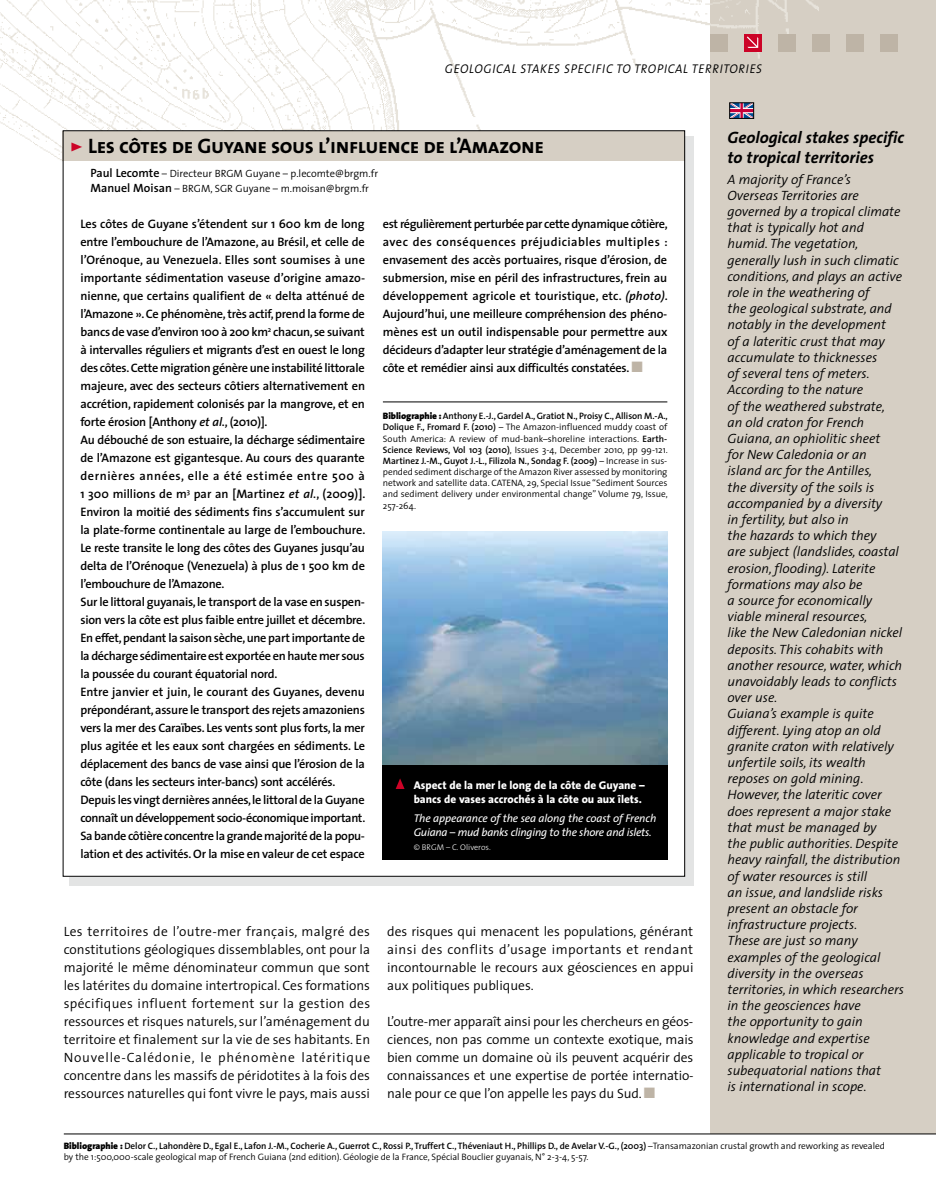
<style>
.page{position:relative;width:936px;height:1191px;background:#fff}
.page>*{position:absolute;margin:0;border:0;box-sizing:border-box;transform-origin:0 0}
.t1{font:21px "The Sans Bold Caps";letter-spacing:-.02em;color:#000}
.t2{font:italic 16.5px "The Sans Light Caps";color:#000;scale:.9 1}
.t3{font:italic 700 16.5px/19.8px "The Sans";color:#000}
.t4{font:italic 300 13.5px/16.2px "The Sans";color:#000}
.t5{font:300 13.5px/18px "The Sans";letter-spacing:-.005em;color:#000;text-align:justify}
.t6{font:600 12.3px/18px "The Sans";letter-spacing:-.02em;color:#000}
.t7{font:italic 11.25px/14.2px "The Sans";letter-spacing:-.02em;color:#fff}
.t8{font:800 11.25px/14.2px "The Sans";color:#fff}
.t9{font:300 10.5px/14.4px "The Sans";color:#000}
.t10{font:300 9.3px/11.1px "The Sans";letter-spacing:-.005em;color:#000}
.t11{font:300 8.25px "The Sans";color:#fff}
.s1{color:#cc0327}
.s2{font-weight:600;font-size:12px}
.s3{font-style:italic}
.s4{color:#beb4a6}
.s5{font-weight:900}
.s6{font-weight:600}
</style>
<div class="page">
<div style="left:710px;top:0;width:225px;height:1133px;background:#d6cfc4"></div>
<img style="left:1px;top:0;width:817px;height:262px">
<svg style="left:731px;top:105px;width:20px;height:11px"></svg>
<div style="left:778px;top:34px;width:17px;height:17px;background:#beb4a6"></div>
<div style="left:710px;top:34px;width:17px;height:17px;background:#beb4a6"></div>
<svg style="left:742px;top:32px;width:21px;height:21px"></svg>
<div style="left:812px;top:34px;width:17px;height:17px;background:#beb4a6"></div>
<div style="left:846px;top:34px;width:17px;height:17px;background:#beb4a6"></div>
<div style="left:880px;top:34px;width:17px;height:17px;background:#beb4a6"></div>
<img style="left:0;top:0;width:1px;height:206px">
<hr style="left:64px;top:1133px;width:871px;height:1px;background:#000">
<svg style="left:69px;top:136px;width:624px;height:749px;background:#d2d3d3"></svg>
<div style="left:63px;top:131px;width:621px;height:745px;background:#fff"></div>
<hr style="left:383px;top:401px;width:284px;height:1px;background:#000">
<div style="left:63px;top:131px;width:622px;height:30px;background:#d6cfc4"></div>
<img style="left:383px;top:532px;width:285px;height:233px">
<div style="left:383px;top:765px;width:285px;height:95px;background:#000"></div>
<svg style="left:395px;top:778px;width:9px;height:11px"></svg>
<h2 class="t2" style="left:444px;top:53px;width:354px">geological stakes specific to tropical territories</h2>
<h2 class="t3" style="left:727px;top:127px;width:178px">Geological stakes specific to tropical territories</h2>
<p class="t4" style="left:727px;top:170px;width:178px">A majority of France’s<br>Overseas Territories are governed by a tropical climate that is typically hot and humid. The vegetation, generally lush in such climatic conditions, and plays an active role in the weathering of<br>the geological substrate, and notably in the development<br>of a lateritic crust that may accumulate to thicknesses<br>of several tens of meters.<br>According to the nature<br>of the weathered substrate,<br>an old craton for French<br>Guiana, an ophiolitic sheet<br>for New Caledonia or an island arc for the Antilles,<br>the diversity of the soils is accompanied by a diversity<br>in fertility, but also in<br>the hazards to which they<br>are subject (landslides, coastal erosion, flooding). Laterite formations may also be<br>a source for economically viable mineral resources,<br>like the New Caledonian nickel deposits. This cohabits with another resource, water, which unavoidably leads to conflicts over use.<br>Guiana’s example is quite different. Lying atop an old granite craton with relatively unfertile soils, its wealth reposes on gold mining.<br>However, the lateritic cover does represent a major stake that must be managed by<br>the public authorities. Despite heavy rainfall, the distribution of water resources is still<br>an issue, and landslide risks present an obstacle for infrastructure projects.<br>These are just so many examples of the geological diversity in the overseas territories, in which researchers in the geosciences have<br>the opportunity to gain knowledge and expertise applicable to tropical or subequatorial nations that<br>is international in scope.</p>
<h1 class="t1" style="left:70px;top:128px;width:475px"><span class="s1">&gt;</span> Les côtes de Guyane sous l’influence de l’Amazone</h1>
<p class="t9" style="left:90px;top:166px;width:289px"><span class="s2">Paul Lecomte</span> – Directeur BRGM Guyane – p.lecomte@brgm.fr<br><span class="s2">Manuel Moisan</span> – BRGM, SGR Guyane – m.moisan@brgm.fr</p>
<p class="t6" style="left:80px;top:214px;width:286px">Les côtes de Guyane s’étendent sur 1 600 km de long entre l’embouchure de l’Amazone, au Brésil, et celle de l’Orénoque, au Venezuela. Elles sont soumises à une importante sédimentation vaseuse d’origine amazo&shy;nienne, que certains qualifient de « delta atténué de l’Amazone ». Ce phénomène, très actif, prend la forme de bancs de vase d’environ 100 à 200 km<sup>2</sup> chacun, se suivant à intervalles réguliers et migrants d’est en ouest le long des côtes. Cette migration génère une instabilité littorale majeure, avec des secteurs côtiers alternativement en accrétion, rapidement colonisés par la mangrove, et en forte érosion [Anthony <span class="s3">et al.</span>, (2010)].<br>Au débouché de son estuaire, la décharge sédimentaire de l’Amazone est gigantesque. Au cours des quarante dernières années, elle a été estimée entre 500 à 1 300 millions de m<sup>3</sup> par an [Martinez <span class="s3">et al.</span>, (2009)].<br>Environ la moitié des sédiments fins s’accumulent sur la plate-forme continentale au large de l’embouchure.<br>Le reste transite le long des côtes des Guyanes jusqu’au delta de l’Orénoque (Venezuela) à plus de 1 500 km de l’embouchure de l’Amazone.<br>Sur le littoral guyanais, le transport de la vase en suspen&shy;sion vers la côte est plus faible entre juillet et décembre.<br>En effet, pendant la saison sèche, une part importante de la décharge sédimentaire est exportée en haute mer sous la poussée du courant équatorial nord.<br>Entre janvier et juin, le courant des Guyanes, devenu prépondérant, assure le transport des rejets amazoniens vers la mer des Caraïbes. Les vents sont plus forts, la mer plus agitée et les eaux sont chargées en sédiments. Le déplacement des bancs de vase ainsi que l’érosion de la côte (dans les secteurs inter-bancs) sont accélérés.<br>Depuis les vingt dernières années, le littoral de la Guyane connaît un développement socio-économique important.<br>Sa bande côtière concentre la grande majorité de la popu&shy;lation et des activités. Or la mise en valeur de cet espace</p>
<p class="t6" style="left:383px;top:214px;width:286px;text-align:justify">est régulièrement perturbée par cette dynamique côtière, avec des conséquences préjudiciables multiples : envasement des accès portuaires, risque d’érosion, de submersion, mise en péril des infrastructures, frein au développement agricole et touristique, etc. <span class="s3">(photo)</span>.<br>Aujourd’hui, une meilleure compréhension des phéno&shy;mènes est un outil indispensable pour permettre aux décideurs d’adapter leur stratégie d’aménagement de la côte et remédier ainsi aux difficultés constatées. <span class="s4">■</span></p>
<p class="t10" style="left:383px;top:410px;width:286px;text-align:justify"><span class="s5">Bibliographie :</span> <span class="s6">Anthony E.-J., Gardel A., Gratiot N., Proisy C., Allison M.-A., Dolique F., Fromard F. (2010)</span> – The Amazon-influenced muddy coast of South America: A review of mud-bank–shoreline interactions. <span class="s6">Earth-Science Reviews, Vol 103 (2010)</span>, Issues 3-4, December 2010, pp 99-121.<br><span class="s6">Martinez J.-M., Guyot J.-L., Filizola N., Sondag F. (2009)</span> – Increase in sus&shy;pended sediment discharge of the Amazon River assessed by monitoring network and satellite data. CATENA, 29, Special Issue “Sediment Sources and sediment delivery under environmental change” Volume 79, Issue, 257-264.</p>
<p class="t8" style="left:413px;top:777px;width:232px">Aspect de la mer le long de la côte de Guyane – bancs de vases accrochés à la côte ou aux îlets.</p>
<p class="t7" style="left:413px;top:810px;width:244px">The appearance of the sea along the coast of French<br>Guiana – mud banks clinging to the shore and islets.</p>
<p class="t11" style="left:413px;top:840px;width:79px">© BRGM – C. Oliveros.</p>
<p class="t5" style="left:64px;top:922px;width:308px">Les territoires de l’outre-mer français, malgré des constitutions géologiques dissemblables, ont pour la majorité le même dénominateur commun que sont les latérites du domaine intertropical. Ces formations spécifiques influent fortement sur la gestion des ressources et risques naturels, sur l’aménagement du territoire et finalement sur la vie de ses habitants. En Nouvelle-Calédonie, le phénomène latéritique concentre dans les massifs de péridotites à la fois des ressources naturelles qui font vivre le pays, mais aussi</p>
<p class="t5" style="left:387px;top:922px;width:308px">des risques qui menacent les populations, générant ainsi des conflits d’usage importants et rendant incontournable le recours aux géosciences en appui aux politiques publiques.</p>
<p class="t5" style="left:387px;top:1012px;width:308px">L’outre-mer apparaît ainsi pour les chercheurs en géos&shy;ciences, non pas comme un contexte exotique, mais bien comme un domaine où ils peuvent acquérir des connaissances et une expertise de portée internatio&shy;nale pour ce que l’on appelle les pays du Sud. <span class="s4">■</span></p>
<p class="t10" style="left:64px;top:1139px;width:822px"><span class="s5">Bibliographie :</span> <span class="s6">Delor C., Lahondère D., Egal E., Lafon J.-M., Cocherie A., Guerrot C., Rossi P., Truffert C., Théveniaut H., Phillips D., de Avelar V.-G., (2003)</span> –Transamazonian crustal growth and reworking as revealed by the 1:500,000-scale geological map of French Guiana (2nd edition). Géologie de la France, Spécial Bouclier guyanais, N° 2-3-4, 5-57.</p>
</div>
